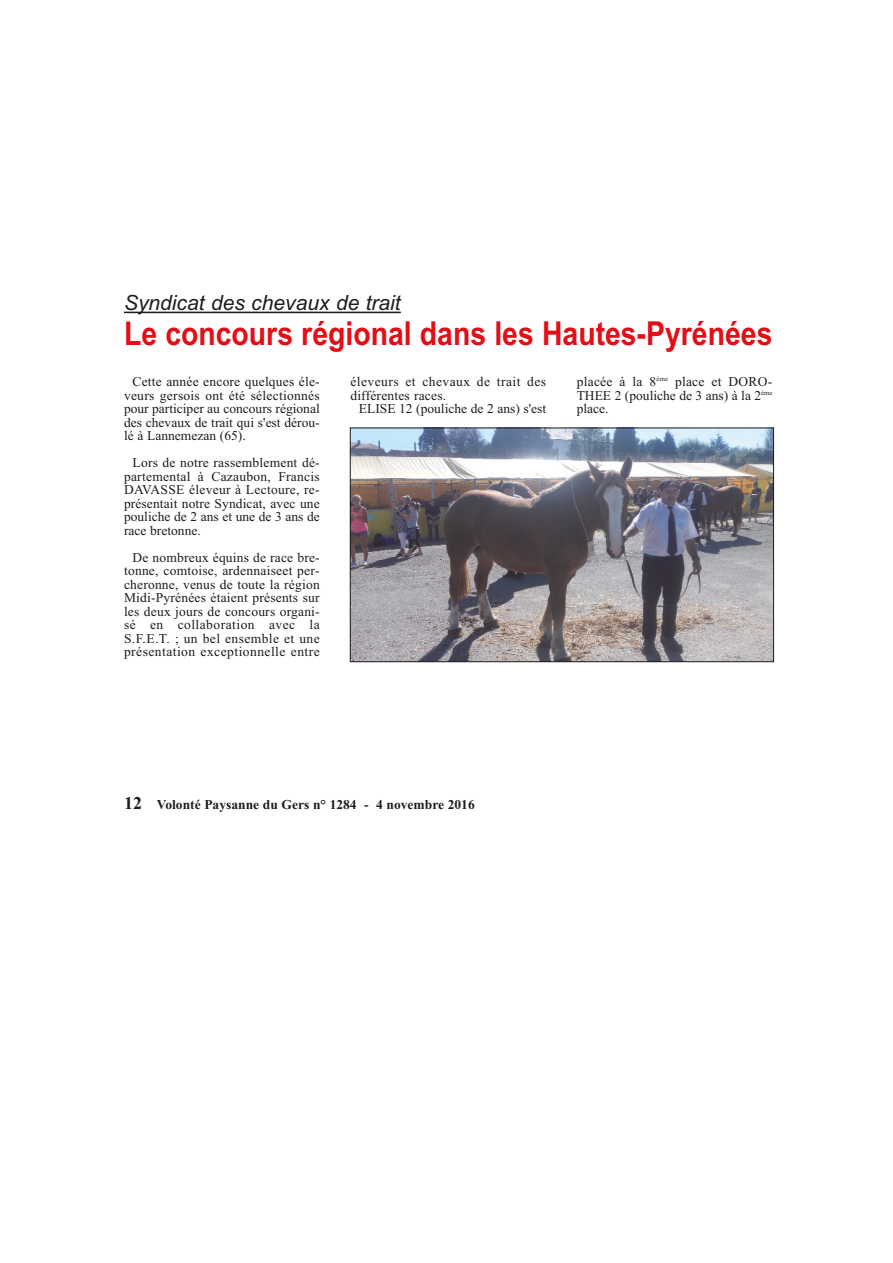
<style>
.page{position:relative;width:893px;height:1263px;background:#fff}
.page>*{position:absolute;margin:0;border:0;box-sizing:border-box;transform-origin:0 0}
.t1{font:700 33px "Arial";color:#e30e16;scale:.86 1}
.t2{font:italic 21px "Arial";color:#1d1d1b}
.t3{font:13.5px/13.5px "Times New Roman";color:#1d1d1b;text-align:justify}
.t4{font:13.5px/13.5px "Times New Roman";letter-spacing:.035em;color:#1d1d1b}
.t5{font:700 13.5px "Times New Roman";color:#1d1d1b}
.s1{font-size:18px}
</style>
<div class="page">
<hr style="left:124px;top:312px;width:277px;height:1px;background:#1d1d1b">
<img style="left:352px;top:430px;width:420px;height:230px">
<div style="left:350px;top:428px;width:424px;height:234px;border:1px solid #1d1d1b"></div>
<h2 class="t2" style="left:124px;top:295px;width:278px">Syndicat des chevaux de trait</h2>
<h1 class="t1" style="left:124px;top:321px;width:755px">Le concours régional dans les Hautes-Pyrénées</h1>
<p class="t3" style="left:124px;top:376px;width:197px;text-indent:9px">Cette année encore quelques éle&shy;veurs gersois ont été sélectionnés pour participer au concours régional des chevaux de trait qui s'est dérou&shy;lé à Lannemezan (65).</p>
<p class="t3" style="left:124px;top:457px;width:197px;text-indent:9px">Lors de notre rassemblement dé&shy;partemental à Cazaubon, Francis DAVASSE éleveur à Lectoure, re&shy;présentait notre Syndicat, avec une pouliche de 2 ans et une de 3 ans de race bretonne.</p>
<p class="t3" style="left:124px;top:552px;width:197px;text-indent:9px">De nombreux équins de race bre&shy;tonne, comtoise, ardennaiseet per&shy;cheronne, venus de toute la région Midi-Pyrénées étaient présents sur les deux jours de concours organi&shy;sé en collaboration avec la S.F.E.T. ; un bel ensemble et une présentation exceptionnelle entre</p>
<p class="t4" style="left:350px;top:376px;width:197px">éleveurs et chevaux de trait des différentes races.</p>
<p class="t3" style="left:359px;top:403px;width:189px">ELISE 12 (pouliche de 2 ans) s'est</p>
<p class="t3" style="left:576px;top:376px;width:197px">placée à la 8<sup>ème</sup> place et DORO-THEE 2 (pouliche de 3 ans) à la 2<sup>ème </sup>place.</p>
<p class="t5" style="left:124px;top:800px;width:352px"><span class="s1">12</span> Volonté Paysanne du Gers n° 1284 - 4 novembre 2016</p>
</div>
